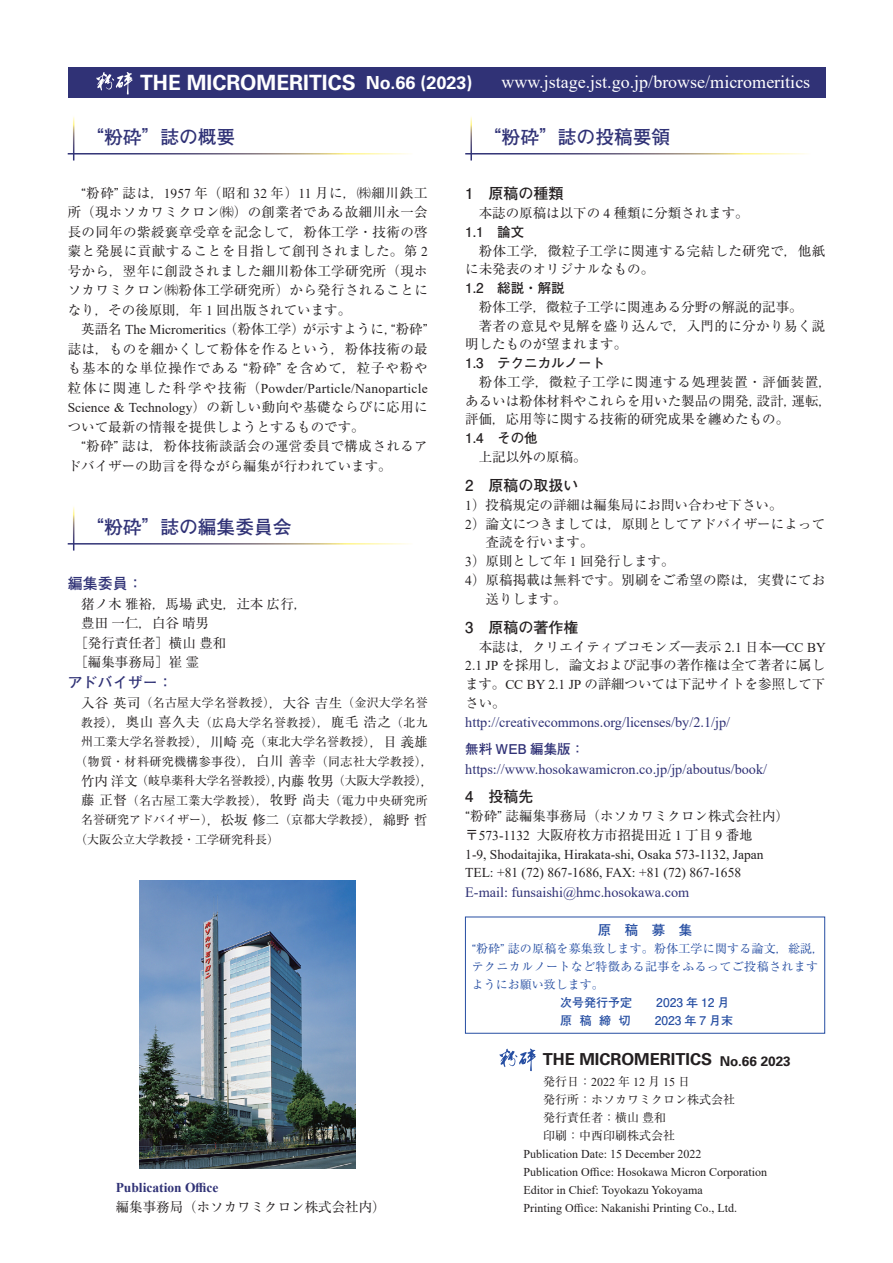
<style>
.page{position:relative;width:893px;height:1263px;background:#fff}
.page>*{position:absolute;margin:0;border:0;box-sizing:border-box;transform-origin:0 0}
.t1{font:700 21px "Univers";color:#fff}
.t2{font:700 18.75px "Futo Go B101 Pro";color:#303276}
.t3{font:18px "Times New Roman";color:#fff}
.t4{font:700 16.5px "Univers";color:#231f20}
.t5{font:700 15px "Futo Go B101 Pro";color:#231f20}
.t6{font:700 15px "Futo Go B101 Pro";color:#303276}
.t7{font:14.25px "Times New Roman";color:#303276}
.t8{font:13.5px/19.5px "Ryumin Pr 6";color:#231f20;text-align:justify}
.t9{font:13.5px/18.8px "Ryumin Pr 6";letter-spacing:.03em;color:#231f20}
.t10{font:13.5px/18.8px "Times New Roman";color:#231f20}
.t11{font:13.5px/19.5px "Times New Roman";letter-spacing:.02em;color:#231f20}
.t12{font:700 13.5px "Futo Go B101 Pro";color:#231f20}
.t13{font:700 13.5px "Times New Roman";color:#303276}
.t14{font:700 13.5px "Futo Go B101 Pro";color:#303276}
.t15{font:700 13.5px "Futo Go B101 Pro";color:#264ea2}
.t16{font:12px/18px "Times New Roman";color:#231f20}
.t17{font:12px/18px "Ryumin Pr 6";letter-spacing:.005em;color:#231f20}
.t18{font:12px/18px "Ryumin Pr 6";letter-spacing:.015em;color:#264ea2}
.t19{font:12px "Ryumin Pr 6";letter-spacing:-.02em;color:#231f20}
.t20{font:700 12px/18px "Futo Go B101 Pro";color:#264ea2}
.t21{font:12px "Ryumin Pr 6";letter-spacing:.03em;color:#231f20}
.t22{font:12px "Ryumin Pr 6";letter-spacing:.035em;color:#231f20}
.t23{font:12px "Ryumin Pr 6";letter-spacing:.025em;color:#231f20}
.s1{font-size:18px}
.s2{font-family:"Times New Roman"}
.s3{font-family:"Ryumin Pr 6"}
.s4{font-size:13.5px}
</style>
<div class="page">
<div style="left:68px;top:68px;width:757px;height:30px;background:#303276"></div>
<svg style="left:96px;top:72px;width:37px;height:22px"></svg>
<img style="left:140px;top:881px;width:216px;height:288px">
<div style="left:465px;top:917px;width:360px;height:117px;border:1px solid #264ea2"></div>
<svg style="left:499px;top:1049px;width:37px;height:22px"></svg>
<h1 class="t1" style="left:140px;top:70px;width:334px">THE MICROMERITICS <span class="s1">No.66 (2023)</span></h1>
<h3 class="t3" style="left:501px;top:70px;width:310px">www.jstage.jst.go.jp/browse/micromeritics</h3>
<h2 class="t2" style="left:85px;top:122px;width:152px">“粉砕”誌の概要</h2>
<h2 class="t2" style="left:483px;top:122px;width:189px">“粉砕”誌の投稿要領</h2>
<p class="t8" style="left:68px;top:182px;width:362px;text-indent:14px">“粉砕” 誌は，<span class="s2">1957</span> 年（昭和 <span class="s2">32</span> 年）<span class="s2">11</span> 月に，㈱細川鉄工所（現ホソカワミクロン㈱）の創業者である故細川永一会長の同年の紫綬褒章受章を記念して，粉体工学・技術の啓蒙と発展に貢献することを目指して創刊されました。第 <span class="s2">2</span>号から，翌年に創設されました細川粉体工学研究所（現ホソカワミクロン㈱粉体工学研究所）から発行されることになり，その後原則，年 <span class="s2">1</span> 回出版されています。</p>
<p class="t8" style="left:68px;top:319px;width:362px;text-indent:14px">英語名 <span class="s2">The Micromeritics</span>（粉体工学）が示すように，“粉砕”誌は，ものを細かくして粉体を作るという，粉体技術の最も基本的な単位操作である “粉砕” を含めて，粒子や粉や</p>
<p class="t11" style="left:68px;top:378px;width:362px"><span class="s3">粒体に関連した科学や技術（</span>Powder/Particle/Nanoparticle<br>Science &amp; Technology<span class="s3">）の新しい動向や基礎ならびに応用に</span></p>
<p class="t8" style="left:68px;top:416px;width:299px">ついて最新の情報を提供しようとするものです。</p>
<p class="t9" style="left:81px;top:436px;width:348px">“粉砕” 誌は，粉体技術談話会の運営委員で構成されるア</p>
<p class="t8" style="left:68px;top:455px;width:326px">ドバイザーの助言を得ながら編集が行われています。</p>
<h2 class="t2" style="left:85px;top:512px;width:208px">“粉砕”誌の編集委員会</h2>
<p class="t6" style="left:68px;top:572px;width:77px">編集委員：</p>
<p class="t8" style="left:81px;top:593px;width:228px">猪ノ木雅裕，馬場武史，辻本広行，</p>
<p class="t8" style="left:81px;top:613px;width:130px">豊田一仁，白谷晴男</p>
<p class="t8" style="left:74px;top:632px;width:153px">［発行責任者］横山豊和</p>
<p class="t8" style="left:74px;top:652px;width:126px">［編集事務局］崔霊</p>
<p class="t6" style="left:68px;top:671px;width:107px">アドバイザー：</p>
<p class="t17" style="left:81px;top:693px;width:348px"><span class="s4">入谷英司</span>（名古屋大学名誉教授）<span class="s4">，大谷吉生</span>（金沢大学名誉</p>
<p class="t22" style="left:81px;top:713px;width:348px">教授）<span class="s4">，奥山喜久夫</span>（広島大学名誉教授）<span class="s4">，鹿毛浩之</span>（北九</p>
<p class="t17" style="left:81px;top:732px;width:348px">州工業大学名誉教授）<span class="s4">，川崎亮</span>（東北大学名誉教授）<span class="s4">，目義雄</span></p>
<p class="t21" style="left:75px;top:752px;width:361px">（物質・材料研究機構参事役）<span class="s4">，白川善幸</span>（同志社大学教授）<span class="s4">，</span></p>
<p class="t19" style="left:81px;top:771px;width:355px"><span class="s4">竹内洋文</span>（岐阜薬科大学名誉教授）<span class="s4">，内藤牧男</span>（大阪大学教授）<span class="s4">，</span></p>
<p class="t23" style="left:81px;top:791px;width:348px"><span class="s4">藤正督</span>（名古屋工業大学教授）<span class="s4">，牧野尚夫</span>（電力中央研究所</p>
<p class="t17" style="left:81px;top:810px;width:348px">名誉研究アドバイザー）<span class="s4">，松坂修二</span>（京都大学教授）<span class="s4">，綿野哲</span></p>
<p class="t17" style="left:75px;top:830px;width:206px">（大阪公立大学教授・工学研究科長）</p>
<p class="t13" style="left:116px;top:1177px;width:104px">Publication Office</p>
<p class="t8" style="left:116px;top:1196px;width:271px">編集事務局（ホソカワミクロン株式会社内）</p>
<p class="t5" style="left:465px;top:182px;width:100px">1　原稿の種類</p>
<p class="t8" style="left:479px;top:203px;width:271px">本誌の原稿は以下の <span class="s2">4</span> 種類に分類されます。</p>
<p class="t12" style="left:465px;top:221px;width:61px">1.1　論文</p>
<p class="t9" style="left:465px;top:240px;width:361px;text-indent:14px">粉体工学，微粒子工学に関連する完結した研究で，他紙に未発表のオリジナルなもの。</p>
<p class="t12" style="left:465px;top:277px;width:101px">1.2　総説・解説</p>
<p class="t8" style="left:479px;top:296px;width:326px">粉体工学，微粒子工学に関連ある分野の解説的記事。</p>
<p class="t9" style="left:479px;top:315px;width:348px">著者の意見や見解を盛り込んで，入門的に分かり易く説</p>
<p class="t8" style="left:465px;top:334px;width:163px">明したものが望まれます。</p>
<p class="t12" style="left:465px;top:352px;width:142px">1.3　テクニカルノート</p>
<p class="t8" style="left:465px;top:372px;width:368px;line-height:18.8px;text-indent:14px">粉体工学，微粒子工学に関連する処理装置・評価装置，あるいは粉体材料やこれらを用いた製品の開発，設計，運転，評価，応用等に関する技術的研究成果を纏めたもの。</p>
<p class="t12" style="left:465px;top:427px;width:74px">1.4　その他</p>
<p class="t8" style="left:479px;top:446px;width:109px">上記以外の原稿。</p>
<p class="t5" style="left:465px;top:473px;width:115px">2　原稿の取扱い</p>
<p class="t8" style="left:465px;top:494px;width:319px"><span class="s2">1</span>）投稿規定の詳細は編集局にお問い合わせ下さい。</p>
<p class="t8" style="left:465px;top:513px;width:361px"><span class="s2">2</span>）論文につきましては，原則としてアドバイザーによって</p>
<p class="t8" style="left:485px;top:532px;width:109px">査読を行います。</p>
<p class="t8" style="left:465px;top:551px;width:211px"><span class="s2">3</span>）原則として年 <span class="s2">1</span> 回発行します。</p>
<p class="t8" style="left:465px;top:569px;width:362px"><span class="s2">4</span>）原稿掲載は無料です。別刷をご希望の際は，実費にてお</p>
<p class="t8" style="left:485px;top:588px;width:82px">送りします。</p>
<p class="t5" style="left:465px;top:615px;width:115px">3　原稿の著作権</p>
<p class="t8" style="left:465px;top:636px;width:362px;line-height:18.8px;text-indent:14px">本誌は，クリエイティブコモンズ―表示 <span class="s2">2.1</span> 日本―<span class="s2">CC BY 2.1 JP</span> を採用し，論文および記事の著作権は全て著者に属します。<span class="s2">CC BY 2.1 JP</span> の詳細ついては下記サイトを参照して下さい。</p>
<p class="t7" style="left:465px;top:712px;width:266px">http://creativecommons.org/licenses/by/2.1/jp/</p>
<p class="t14" style="left:465px;top:738px;width:120px">無料 WEB 編集版：</p>
<p class="t7" style="left:465px;top:759px;width:303px">https://www.hosokawamicron.co.jp/jp/aboutus/book/</p>
<p class="t5" style="left:465px;top:785px;width:70px">4　投稿先</p>
<p class="t8" style="left:465px;top:806px;width:325px;line-height:18.8px">“粉砕” 誌編集事務局（ホソカワミクロン株式会社内）〒<span class="s2">573-1132</span> 大阪府枚方市招提田近 <span class="s2">1</span> 丁目 <span class="s2">9</span> 番地</p>
<p class="t10" style="left:465px;top:844px;width:300px">1-9, Shodaitajika, Hirakata-shi, Osaka 573-1132, Japan<br>TEL: +81 (72) 867-1686, FAX: +81 (72) 867-1658</p>
<p class="t7" style="left:465px;top:882px;width:226px">E-mail: funsaishi@hmc.hosokawa.com</p>
<p class="t15" style="left:598px;top:919px;width:96px">原　稿　募　集</p>
<p class="t18" style="left:472px;top:939px;width:354px">“粉砕” 誌の原稿を募集致します。粉体工学に関する論文，総説，テクニカルノートなど特徴ある記事をふるってご投稿されますようにお願い致します。</p>
<p class="t20" style="left:560px;top:992px;width:174px">次号発行予定　　2023 年 12 月原 稿 締 切　　2023 年 7 月末</p>
<p class="t4" style="left:543px;top:1050px;width:249px">THE MICROMERITICS <span class="s4">No.66 2023</span></p>
<p class="t16" style="left:543px;top:1073px;width:148px"><span class="s3">発行日：</span>2022 <span class="s3">年</span> 12 <span class="s3">月</span> 15 <span class="s3">日</span></p>
<p class="t17" style="left:543px;top:1090px;width:193px">発行所：ホソカワミクロン株式会社発行責任者：横山豊和<br>印刷：中西印刷株式会社</p>
<p class="t16" style="left:524px;top:1145px;width:245px">Publication Date: 15 December 2022<br>Publication Office: Hosokawa Micron Corporation Editor in Chief: Toyokazu Yokoyama<br>Printing Office: Nakanishi Printing Co., Ltd.</p>
</div>
